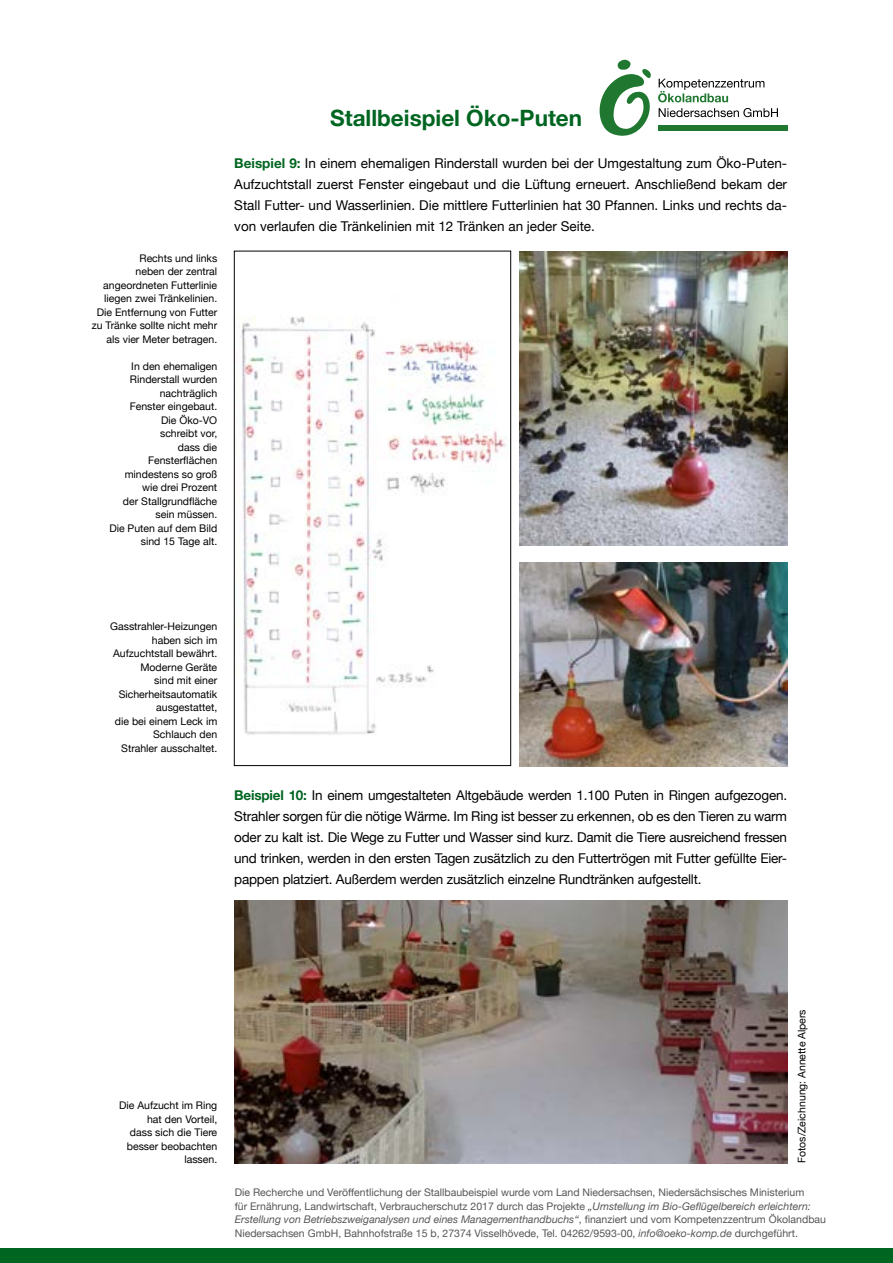
<style>
.page{position:relative;width:893px;height:1263px;background:#fff}
.page>*{position:absolute;margin:0;border:0;box-sizing:border-box;transform-origin:0 0}
.t1{font:700 22.5px "Helvetica Neue";color:#006521}
.t2{font:13.5px/21px "Helvetica Neue";letter-spacing:-.015em;color:#000;text-align:justify}
.t3{font:10.5px/13.5px "Helvetica Neue";color:#000;text-align:right}
.t4{font:10.5px/13.5px "Helvetica Neue";color:#565656}
.s1{font-weight:700;color:#006521}
.s2{font-style:italic}
</style>
<div class="page">
<div style="left:0;top:1248px;width:893px;height:15px;background:#006521"></div>
<img style="left:240px;top:317px;width:268px;height:418px">
<div style="left:234px;top:251px;width:277px;height:515px;border:1px solid #000"></div>
<img style="left:519px;top:252px;width:268px;height:293px">
<img style="left:519px;top:563px;width:268px;height:203px">
<img style="left:234px;top:900px;width:553px;height:263px">
<div style="left:658px;top:125px;width:130px;height:5px;background:#207830"></div>
<svg style="left:599px;top:60px;width:52px;height:76px"></svg>
<svg style="left:659px;top:108px;width:119px;height:9px"></svg>
<svg style="left:658px;top:79px;width:106px;height:23px"></svg>
<p class="t3" style="left:92px;top:252px;width:127px">Rechts und links<br>neben der zentral angeordneten Futterlinie liegen zwei Tränkelinien.<br>Die Entfernung von Futter zu Tränke sollte nicht mehr als vier Meter betragen.</p>
<p class="t3" style="left:109px;top:360px;width:109px">In den ehemaligen<br>Rinderstall wurden nachträglich<br>Fenster eingebaut.<br>Die Öko-VO<br>schreibt vor,<br>dass die<br>Fensterflächen mindestens so groß wie drei Prozent<br>der Stallgrundfläche sein müssen.<br>Die Puten auf dem Bild sind 15 Tage alt.</p>
<h1 class="t1" style="left:330px;top:100px;width:253px">Stallbeispiel Öko-Puten</h1>
<p class="t2" style="left:234px;top:153px;width:554px"><span class="s1">Beispiel 9:</span> In einem ehemaligen Rinderstall wurden bei der Umgestaltung zum Öko-Puten-Aufzuchtstall zuerst Fenster eingebaut und die Lüftung erneuert. Anschließend bekam der Stall Futter- und Wasserlinien. Die mittlere Futterlinien hat 30 Pfannen. Links und rechts da&shy;von verlaufen die Tränkelinien mit 12 Tränken an jeder Seite.</p>
<p class="t3" style="left:110px;top:620px;width:109px">Gasstrahler-Heizungen haben sich im<br>Aufzuchtstall bewährt.<br>Moderne Geräte<br>sind mit einer<br>Sicherheitsautomatik ausgestattet,<br>die bei einem Leck im<br>Schlauch den<br>Strahler ausschaltet.</p>
<p class="t2" style="left:234px;top:785px;width:554px"><span class="s1">Beispiel 10:</span> In einem umgestalteten Altgebäude werden 1.100 Puten in Ringen aufgezogen.<br>Strahler sorgen für die nötige Wärme. Im Ring ist besser zu erkennen, ob es den Tieren zu warm oder zu kalt ist. Die Wege zu Futter und Wasser sind kurz. Damit die Tiere ausreichend fressen und trinken, werden in den ersten Tagen zusätzlich zu den Futtertrögen mit Futter gefüllte Eier&shy;pappen platziert. Außerdem werden zusätzlich einzelne Rundtränken aufgestellt.</p>
<p class="t3" style="left:119px;top:1099px;width:100px">Die Aufzucht im Ring hat den Vorteil,<br>dass sich die Tiere besser beobachten lassen.</p>
<p class="t3" style="left:796px;top:1163px;width:155px;rotate:-90deg">Fotos/Zeichnung: Annette Alpers</p>
<p class="t4" style="left:235px;top:1186px;width:593px">Die Recherche und Veröffentlichung der Stallbaubeispiel wurde vom Land Niedersachsen, Niedersächsisches Ministerium<br>fü r Ernährung, Landwirtschaft, Verbraucherschutz 2017 durch das Projekte <span class="s2">„Umstellung im Bio-Geflügelbereich erleichtern:<br>Erstellung von Betriebszweiganalysen und eines Managementhandbuchs“</span>, finanziert und vom Kompetenzzentrum Ökolandbau Niedersachsen GmbH, Bahnhofstraße 15 b, 27374 Visselhövede, Tel. 04262/9593-00, <span class="s2">info@oeko-komp.de</span> durchgefü hrt.</p>
</div>
